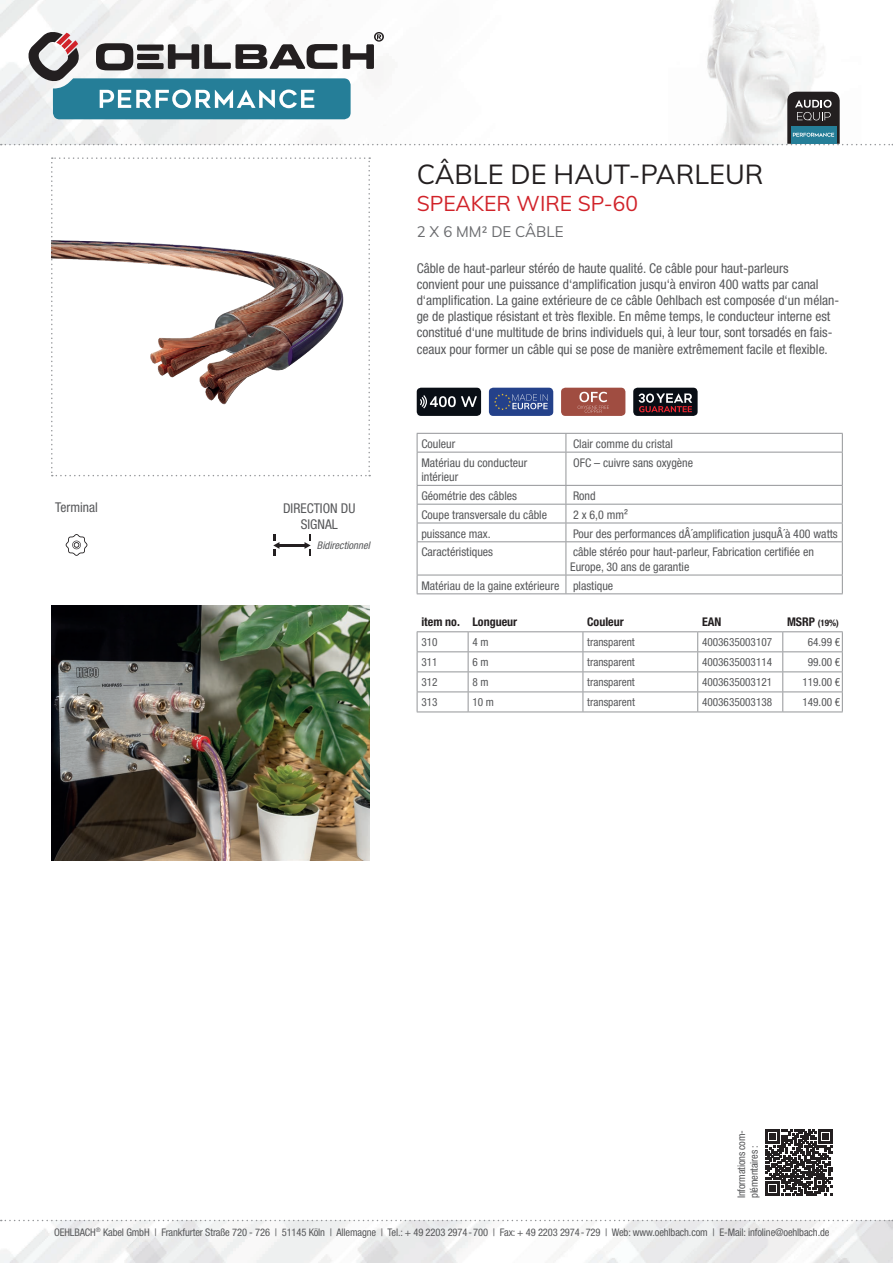
<style>
.page{position:relative;width:893px;height:1263px;background:#fff}
.page>*{position:absolute;margin:0;border:0;box-sizing:border-box;transform-origin:0 0}
.t1{font:27px "Muli";color:#231f20}
.t2{font:21px "Muli";color:#d1232a}
.t3{font:15px "Muli";color:#6c6d70}
.t4{font:condensed 13.5px/16.2px "Helvetica Neue LTW1 G";color:#57585a}
.t5{font:condensed 12px/14.4px "Helvetica Neue LTW1 G";color:#57585a}
.t6{font:700 condensed 12px "Helvetica Neue LTW1 G";color:#231f20}
.t7{font:condensed 11.25px "Helvetica Neue LTW1 G";color:#57585a}
.t8{font:condensed 10.5px/12.6px "Helvetica Neue LTW1 G";letter-spacing:-.01em;color:#57585a}
.t9{font:italic condensed 10.5px "Helvetica Neue LTW1 G";color:#57585a}
.t10{font:700 condensed 9px "Helvetica Neue LTW1 G";color:#231f20}
.s1{font-size:12px}
</style>
<div class="page">
<img style="left:0;top:1220px;width:893px;height:43px">
<img style="left:0;top:0;width:818px;height:145px">
<svg style="left:1px;top:1220px;width:892px;height:1px"></svg>
<svg style="left:51px;top:157px;width:319px;height:319px"></svg>
<div style="left:417px;top:388px;width:64px;height:28px;background:#090e15;border-radius:4px"></div>
<svg style="left:420px;top:395px;width:57px;height:13px"></svg>
<div style="left:489px;top:388px;width:64px;height:28px;background:#24418a;border-radius:4px"></div>
<svg style="left:494px;top:393px;width:54px;height:17px"></svg>
<div style="left:561px;top:388px;width:64px;height:28px;background:#a04d41;border-radius:4px"></div>
<svg style="left:578px;top:392px;width:31px;height:21px"></svg>
<div style="left:633px;top:388px;width:65px;height:28px;background:#090e15;border-radius:4px"></div>
<svg style="left:639px;top:393px;width:53px;height:19px"></svg>
<img style="left:51px;top:606px;width:319px;height:255px">
<svg style="left:66px;top:534px;width:21px;height:22px"></svg>
<hr style="left:279px;top:544px;width:26px;height:3px;background:#231f20">
<svg style="left:273px;top:534px;width:6px;height:21px"></svg>
<svg style="left:304px;top:534px;width:7px;height:21px"></svg>
<svg style="left:766px;top:1129px;width:66px;height:67px"></svg>
<svg style="left:1px;top:31px;width:892px;height:114px"></svg>
<svg style="left:417px;top:632px;width:426px;height:79px"></svg>
<hr style="left:417px;top:711px;width:51px;height:1px;background:#939598">
<hr style="left:468px;top:711px;width:115px;height:1px;background:#939598">
<hr style="left:583px;top:711px;width:115px;height:1px;background:#939598">
<hr style="left:698px;top:711px;width:85px;height:1px;background:#939598">
<hr style="left:783px;top:711px;width:60px;height:1px;background:#939598">
<hr style="left:417px;top:631px;width:51px;height:1px;background:#939598">
<hr style="left:468px;top:631px;width:115px;height:1px;background:#939598">
<hr style="left:583px;top:631px;width:115px;height:1px;background:#939598">
<hr style="left:698px;top:631px;width:85px;height:1px;background:#939598">
<hr style="left:783px;top:631px;width:60px;height:1px;background:#939598">
<svg style="left:417px;top:433px;width:426px;height:19px"></svg>
<hr style="left:417px;top:452px;width:149px;height:1px;background:#939598">
<hr style="left:566px;top:452px;width:277px;height:1px;background:#939598">
<hr style="left:417px;top:452px;width:1px;height:33px;background:#939598">
<hr style="left:566px;top:452px;width:1px;height:33px;background:#939598">
<hr style="left:842px;top:452px;width:1px;height:33px;background:#939598">
<hr style="left:417px;top:485px;width:149px;height:1px;background:#939598">
<hr style="left:566px;top:485px;width:277px;height:1px;background:#939598">
<hr style="left:417px;top:504px;width:149px;height:1px;background:#939598">
<hr style="left:566px;top:504px;width:277px;height:1px;background:#939598">
<hr style="left:417px;top:523px;width:149px;height:1px;background:#939598">
<svg style="left:417px;top:486px;width:1px;height:55px"></svg>
<hr style="left:566px;top:523px;width:277px;height:1px;background:#939598">
<svg style="left:566px;top:486px;width:1px;height:55px"></svg>
<svg style="left:842px;top:486px;width:1px;height:55px"></svg>
<hr style="left:417px;top:541px;width:149px;height:1px;background:#939598">
<hr style="left:417px;top:542px;width:1px;height:33px;background:#939598">
<hr style="left:566px;top:541px;width:277px;height:1px;background:#939598">
<hr style="left:566px;top:542px;width:1px;height:33px;background:#939598">
<hr style="left:842px;top:542px;width:1px;height:33px;background:#939598">
<hr style="left:417px;top:575px;width:149px;height:1px;background:#939598">
<svg style="left:417px;top:575px;width:1px;height:18px"></svg>
<hr style="left:566px;top:575px;width:277px;height:1px;background:#939598">
<svg style="left:566px;top:575px;width:1px;height:18px"></svg>
<svg style="left:842px;top:575px;width:1px;height:18px"></svg>
<hr style="left:417px;top:593px;width:149px;height:1px;background:#939598">
<hr style="left:566px;top:593px;width:277px;height:1px;background:#939598">
<p class="t4" style="left:55px;top:499px;width:44px">Terminal</p>
<p class="t4" style="left:283px;top:500px;width:74px;text-align:center">DIRECTION DU<br>SIGNAL</p>
<p class="t9" style="left:317px;top:539px;width:57px">Bidirectionnel</p>
<h1 class="t1" style="left:417px;top:155px;width:348px">CÂBLE DE HAUT-PARLEUR</h1>
<h2 class="t2" style="left:417px;top:188px;width:223px">SPEAKER WIRE SP-60</h2>
<p class="t3" style="left:417px;top:221px;width:148px">2 X 6 MM² DE CÂBLE</p>
<p class="t4" style="left:417px;top:260px;width:424px">Câble de haut-parleur stéréo de haute qualité. Ce câble pour haut-parleurs<br>convient pour une puissance d‘amplification jusqu‘à environ 400 watts par canal d‘amplification. La gaine extérieure de ce câble Oehlbach est composée d‘un mélan&shy;ge de plastique résistant et très flexible. En même temps, le conducteur interne est constitué d‘une multitude de brins individuels qui, à leur tour, sont torsadés en fais&shy;ceaux pour former un câble qui se pose de manière extrêmement facile et flexible.</p>
<p class="t5" style="left:421px;top:436px;width:35px">Couleur</p>
<p class="t5" style="left:573px;top:436px;width:101px">Clair comme du cristal</p>
<p class="t5" style="left:421px;top:455px;width:107px">Matériau du conducteur intérieur</p>
<p class="t5" style="left:573px;top:455px;width:122px">OFC – cuivre sans oxygène</p>
<p class="t5" style="left:421px;top:488px;width:97px">Géométrie des câbles</p>
<p class="t5" style="left:573px;top:488px;width:24px">Rond</p>
<p class="t5" style="left:421px;top:507px;width:127px">Coupe transversale du câble</p>
<p class="t5" style="left:573px;top:507px;width:56px">2 x 6,0 mm²</p>
<p class="t5" style="left:421px;top:526px;width:71px">puissance max.</p>
<p class="t5" style="left:573px;top:526px;width:266px">Pour des performances dÂ´amplification jusquÂ´à 400 watts</p>
<p class="t5" style="left:421px;top:545px;width:73px">Caractéristiques</p>
<p class="t5" style="left:570px;top:545px;width:245px">câble stéréo pour haut-parleur, Fabrication certifiée en<br>Europe, 30 ans de garantie</p>
<p class="t5" style="left:421px;top:578px;width:193px">Matériau de la gaine extérieure plastique</p>
<p class="t6" style="left:421px;top:614px;width:97px">item no. Longueur</p>
<p class="t6" style="left:587px;top:614px;width:38px">Couleur</p>
<p class="t6" style="left:702px;top:614px;width:21px">EAN</p>
<p class="t10" style="left:787px;top:617px;width:53px"><span class="s1">MSRP</span> (19%)</p>
<p class="t7" style="left:421px;top:635px;width:18px">310</p>
<p class="t7" style="left:472px;top:635px;width:18px">4 m</p>
<p class="t7" style="left:587px;top:635px;width:49px">transparent</p>
<p class="t7" style="left:702px;top:635px;width:72px">4003635003107</p>
<p class="t7" style="left:808px;top:635px;width:34px">64.99 €</p>
<p class="t7" style="left:421px;top:655px;width:18px">311</p>
<p class="t7" style="left:472px;top:655px;width:18px">6 m</p>
<p class="t7" style="left:587px;top:655px;width:49px">transparent</p>
<p class="t7" style="left:702px;top:655px;width:72px">4003635003114</p>
<p class="t7" style="left:808px;top:655px;width:34px">99.00 €</p>
<p class="t7" style="left:421px;top:675px;width:18px">312</p>
<p class="t7" style="left:472px;top:675px;width:18px">8 m</p>
<p class="t7" style="left:587px;top:675px;width:49px">transparent</p>
<p class="t7" style="left:702px;top:675px;width:72px">4003635003121</p>
<p class="t7" style="left:802px;top:675px;width:39px">119.00 €</p>
<p class="t7" style="left:421px;top:695px;width:18px">313</p>
<p class="t7" style="left:472px;top:695px;width:23px">10 m</p>
<p class="t7" style="left:587px;top:695px;width:49px">transparent</p>
<p class="t7" style="left:702px;top:695px;width:72px">4003635003138</p>
<p class="t7" style="left:802px;top:695px;width:39px">149.00 €</p>
<p class="t8" style="left:735px;top:1198px;width:70px;rotate:-90deg">Informations com&shy;plémentaires :</p>
<p class="t8" style="left:54px;top:1226px;width:777px">OEHLBACH<sup>®</sup> Kabel GmbH | Frankfurter Straße 720 - 726 | 51145 Köln | Allemagne | Tel.: + 49 2203 2974-700 | Fax: + 49 2203 2974-729 | Web: www.oehlbach.com | E-Mail: infoline@oehlbach.de</p>
</div>
